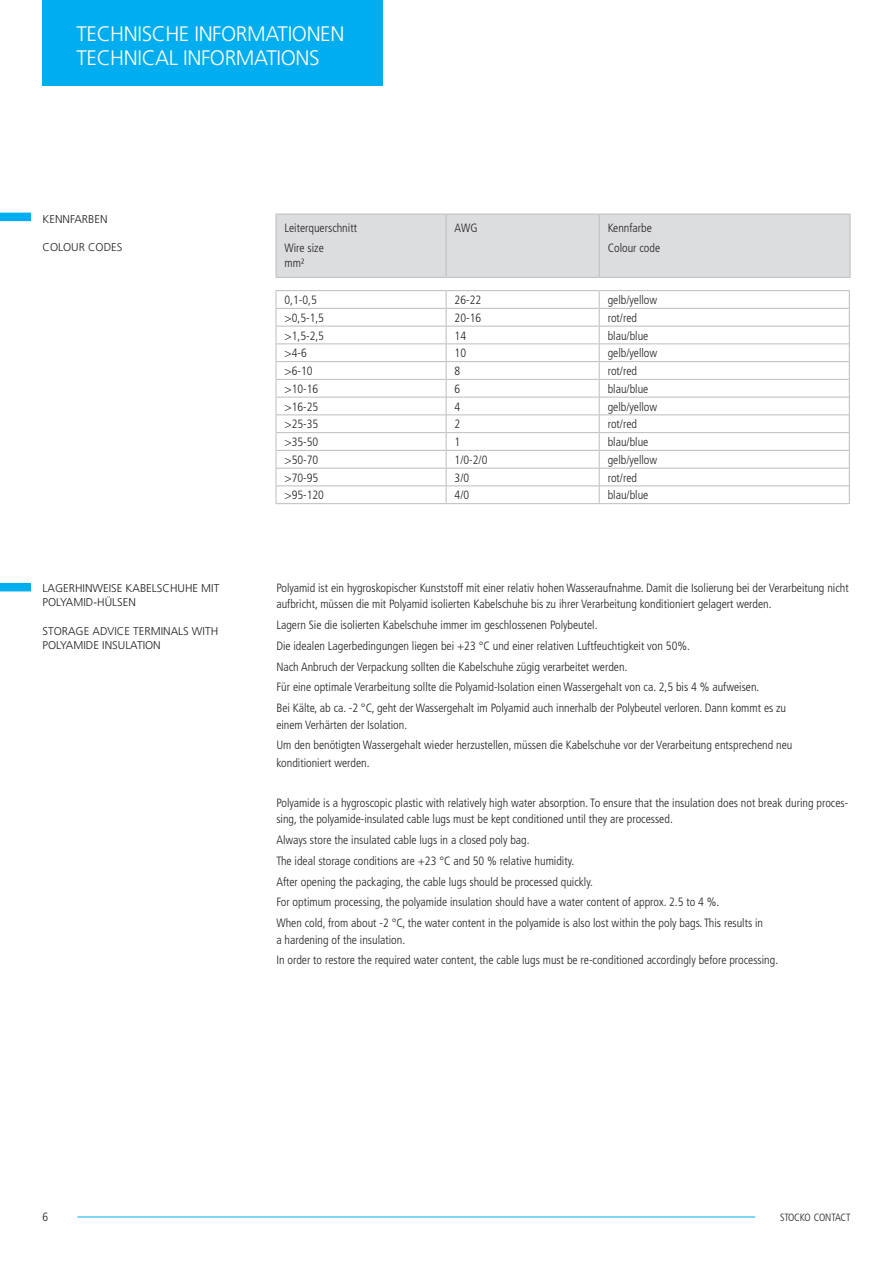
<style>
.page{position:relative;width:893px;height:1263px;background:#fff}
.page>*{position:absolute;margin:0;border:0;box-sizing:border-box;transform-origin:0 0}
.t1{font:300 21px/23.7px "Frutiger";letter-spacing:-.02em;color:#fff}
.t2{font:300 condensed 12px/20.7px "Frutiger";color:#231f20}
.t3{font:300 11.25px/14.2px "Frutiger";color:#231f20}
.t4{font:300 condensed 10.5px "Frutiger";letter-spacing:-.02em;color:#231f20}
</style>
<div class="page">
<hr style="left:77px;top:1216px;width:678px;height:1px;background:#00aeef">
<div style="left:277px;top:215px;width:573px;height:62px;background:#dcdddf"></div>
<hr style="left:276px;top:214px;width:1px;height:64px;background:#bcbdc0">
<hr style="left:446px;top:214px;width:1px;height:64px;background:#bcbdc0">
<hr style="left:599px;top:214px;width:1px;height:64px;background:#bcbdc0">
<hr style="left:276px;top:214px;width:170px;height:1px;background:#bcbdc0">
<hr style="left:446px;top:214px;width:153px;height:1px;background:#bcbdc0">
<hr style="left:600px;top:214px;width:250px;height:1px;background:#bcbdc0">
<hr style="left:850px;top:214px;width:1px;height:64px;background:#bcbdc0">
<hr style="left:276px;top:277px;width:170px;height:1px;background:#bcbdc0">
<hr style="left:446px;top:277px;width:153px;height:1px;background:#bcbdc0">
<hr style="left:600px;top:277px;width:250px;height:1px;background:#bcbdc0">
<hr style="left:276px;top:308px;width:170px;height:1px;background:#bcbdc0">
<hr style="left:446px;top:308px;width:153px;height:1px;background:#bcbdc0">
<hr style="left:600px;top:308px;width:249px;height:1px;background:#bcbdc0">
<hr style="left:446px;top:326px;width:153px;height:1px;background:#bcbdc0">
<hr style="left:600px;top:326px;width:249px;height:1px;background:#bcbdc0">
<hr style="left:446px;top:343px;width:153px;height:1px;background:#bcbdc0">
<hr style="left:600px;top:343px;width:249px;height:1px;background:#bcbdc0">
<hr style="left:276px;top:361px;width:170px;height:1px;background:#bcbdc0">
<hr style="left:446px;top:361px;width:153px;height:1px;background:#bcbdc0">
<hr style="left:600px;top:361px;width:249px;height:1px;background:#bcbdc0">
<hr style="left:276px;top:379px;width:170px;height:1px;background:#bcbdc0">
<hr style="left:446px;top:379px;width:153px;height:1px;background:#bcbdc0">
<hr style="left:600px;top:379px;width:249px;height:1px;background:#bcbdc0">
<hr style="left:276px;top:397px;width:170px;height:1px;background:#bcbdc0">
<hr style="left:446px;top:397px;width:153px;height:1px;background:#bcbdc0">
<hr style="left:600px;top:397px;width:249px;height:1px;background:#bcbdc0">
<hr style="left:276px;top:414px;width:170px;height:1px;background:#bcbdc0">
<hr style="left:446px;top:414px;width:153px;height:1px;background:#bcbdc0">
<hr style="left:600px;top:414px;width:249px;height:1px;background:#bcbdc0">
<hr style="left:276px;top:432px;width:170px;height:1px;background:#bcbdc0">
<hr style="left:446px;top:432px;width:153px;height:1px;background:#bcbdc0">
<hr style="left:600px;top:432px;width:249px;height:1px;background:#bcbdc0">
<hr style="left:276px;top:450px;width:170px;height:1px;background:#bcbdc0">
<hr style="left:446px;top:450px;width:153px;height:1px;background:#bcbdc0">
<hr style="left:600px;top:450px;width:249px;height:1px;background:#bcbdc0">
<hr style="left:276px;top:468px;width:170px;height:1px;background:#bcbdc0">
<hr style="left:446px;top:468px;width:153px;height:1px;background:#bcbdc0">
<hr style="left:600px;top:468px;width:249px;height:1px;background:#bcbdc0">
<hr style="left:276px;top:485px;width:170px;height:1px;background:#bcbdc0">
<hr style="left:446px;top:485px;width:153px;height:1px;background:#bcbdc0">
<hr style="left:600px;top:485px;width:249px;height:1px;background:#bcbdc0">
<svg style="left:599px;top:290px;width:1px;height:214px"></svg>
<hr style="left:276px;top:290px;width:170px;height:1px;background:#bcbdc0">
<hr style="left:446px;top:290px;width:153px;height:1px;background:#bcbdc0">
<hr style="left:600px;top:290px;width:249px;height:1px;background:#bcbdc0">
<svg style="left:849px;top:290px;width:1px;height:214px"></svg>
<hr style="left:276px;top:503px;width:170px;height:1px;background:#bcbdc0">
<hr style="left:446px;top:503px;width:153px;height:1px;background:#bcbdc0">
<hr style="left:600px;top:503px;width:249px;height:1px;background:#bcbdc0">
<hr style="left:276px;top:326px;width:170px;height:1px;background:#bcbdc0">
<svg style="left:276px;top:290px;width:1px;height:214px"></svg>
<svg style="left:446px;top:290px;width:1px;height:214px"></svg>
<hr style="left:276px;top:343px;width:170px;height:1px;background:#bcbdc0">
<svg style="left:0;top:213px;width:31px;height:8px"></svg>
<svg style="left:0;top:583px;width:31px;height:8px"></svg>
<div style="left:43px;top:0;width:340px;height:85px;background:#00aeef"></div>
<h1 class="t1" style="left:77px;top:22px;width:269px">TECHNISCHE INFORMATIONEN<br>TECHNICAL INFORMATIONS</h1>
<p class="t3" style="left:43px;top:211px;width:67px">KENNFARBEN</p>
<p class="t3" style="left:43px;top:240px;width:82px">COLOUR CODES</p>
<p class="t2" style="left:285px;top:217px;width:74px">Leiterquerschnitt<br>Wire size</p>
<p class="t2" style="left:285px;top:252px;width:22px">mm²</p>
<p class="t2" style="left:455px;top:217px;width:24px">AWG</p>
<p class="t2" style="left:608px;top:217px;width:54px">Kennfarbe<br>Colour code</p>
<p class="t3" style="left:43px;top:581px;width:178px">LAGERHINWEISE KABELSCHUHE MIT<br>POLYAMID-HÜLSEN</p>
<p class="t3" style="left:43px;top:623px;width:177px">STORAGE ADVICE TERMINALS WITH<br>POLYAMIDE INSULATION</p>
<p class="t2" style="left:285px;top:290px;width:34px">0,1-0,5</p>
<p class="t2" style="left:455px;top:290px;width:28px">26-22</p>
<p class="t2" style="left:608px;top:290px;width:51px">gelb/yellow</p>
<p class="t2" style="left:285px;top:307px;width:41px">&gt;0,5-1,5</p>
<p class="t2" style="left:455px;top:307px;width:28px">20-16</p>
<p class="t2" style="left:608px;top:307px;width:31px">rot/red</p>
<p class="t2" style="left:285px;top:325px;width:41px">&gt;1,5-2,5</p>
<p class="t2" style="left:455px;top:325px;width:13px">14</p>
<p class="t2" style="left:608px;top:325px;width:42px">blau/blue</p>
<p class="t2" style="left:285px;top:343px;width:24px">&gt;4-6</p>
<p class="t2" style="left:455px;top:343px;width:13px">10</p>
<p class="t2" style="left:608px;top:343px;width:51px">gelb/yellow</p>
<p class="t2" style="left:285px;top:361px;width:30px">&gt;6-10</p>
<p class="t2" style="left:455px;top:361px;width:7px">8</p>
<p class="t2" style="left:608px;top:361px;width:31px">rot/red</p>
<p class="t2" style="left:285px;top:378px;width:35px">&gt;10-16</p>
<p class="t2" style="left:455px;top:378px;width:7px">6</p>
<p class="t2" style="left:608px;top:378px;width:42px">blau/blue</p>
<p class="t2" style="left:285px;top:396px;width:35px">&gt;16-25</p>
<p class="t2" style="left:455px;top:396px;width:7px">4</p>
<p class="t2" style="left:608px;top:396px;width:51px">gelb/yellow</p>
<p class="t2" style="left:285px;top:414px;width:35px">&gt;25-35</p>
<p class="t2" style="left:455px;top:414px;width:7px">2</p>
<p class="t2" style="left:608px;top:414px;width:31px">rot/red</p>
<p class="t2" style="left:285px;top:432px;width:35px">&gt;35-50</p>
<p class="t2" style="left:455px;top:432px;width:7px">1</p>
<p class="t2" style="left:608px;top:432px;width:42px">blau/blue</p>
<p class="t2" style="left:285px;top:449px;width:35px">&gt;50-70</p>
<p class="t2" style="left:455px;top:449px;width:34px">1/0-2/0</p>
<p class="t2" style="left:608px;top:449px;width:51px">gelb/yellow</p>
<p class="t2" style="left:285px;top:467px;width:35px">&gt;70-95</p>
<p class="t2" style="left:455px;top:467px;width:16px">3/0</p>
<p class="t2" style="left:608px;top:467px;width:31px">rot/red</p>
<p class="t2" style="left:285px;top:485px;width:41px">&gt;95-120</p>
<p class="t2" style="left:455px;top:485px;width:16px">4/0</p>
<p class="t2" style="left:608px;top:485px;width:42px">blau/blue</p>
<p class="t2" style="left:276px;top:580px;width:574px;line-height:16.5px">Polyamid ist ein hygroskopischer Kunststoff mit einer relativ hohen Wasseraufnahme. Damit die Isolierung bei der Verarbeitung nicht aufbricht, müssen die mit Polyamid isolierten Kabelschuhe bis zu ihrer Verarbeitung konditioniert gelagert werden.</p>
<p class="t2" style="left:276px;top:615px;width:511px">Lagern Sie die isolierten Kabelschuhe immer im geschlossenen Polybeutel.<br>Die idealen Lagerbedingungen liegen bei +23 °C und einer relativen Luftfeuchtigkeit von 50%.<br>Nach Anbruch der Verpackung sollten die Kabelschuhe zügig verarbeitet werden.<br>Für eine optimale Verarbeitung sollte die Polyamid-Isolation einen Wassergehalt von ca. 2,5 bis 4 % aufweisen.<br>Bei Kälte, ab ca. -2 °C, geht der Wassergehalt im Polyamid auch innerhalb der Polybeutel verloren. Dann kommt es zu</p>
<p class="t2" style="left:276px;top:714px;width:518px">einem Verhärten der Isolation.<br>Um den benötigten Wassergehalt wieder herzustellen, müssen die Kabelschuhe vor der Verarbeitung entsprechend neu</p>
<p class="t2" style="left:276px;top:753px;width:95px">konditioniert werden.</p>
<p class="t2" style="left:276px;top:795px;width:573px;line-height:16.5px">Polyamide is a hygroscopic plastic with relatively high water absorption. To ensure that the insulation does not break during proces&shy;sing, the polyamide-insulated cable lugs must be kept conditioned until they are processed.</p>
<p class="t2" style="left:276px;top:830px;width:488px">Always store the insulated cable lugs in a closed poly bag.<br>The ideal storage conditions are +23 °C and 50 % relative humidity.<br>After opening the packaging, the cable lugs should be processed quickly.<br>For optimum processing, the polyamide insulation should have a water content of approx. 2.5 to 4 %.<br>When cold, from about -2 °C, the water content in the polyamide is also lost within the poly bags. This results in</p>
<p class="t2" style="left:276px;top:929px;width:503px">a hardening of the insulation.<br>In order to restore the required water content, the cable lugs must be re-conditioned accordingly before processing.</p>
<p class="t2" style="left:43px;top:1206px;width:7px">6</p>
<p class="t4" style="left:780px;top:1211px;width:72px">STOCKO CONTACT</p>
</div>
